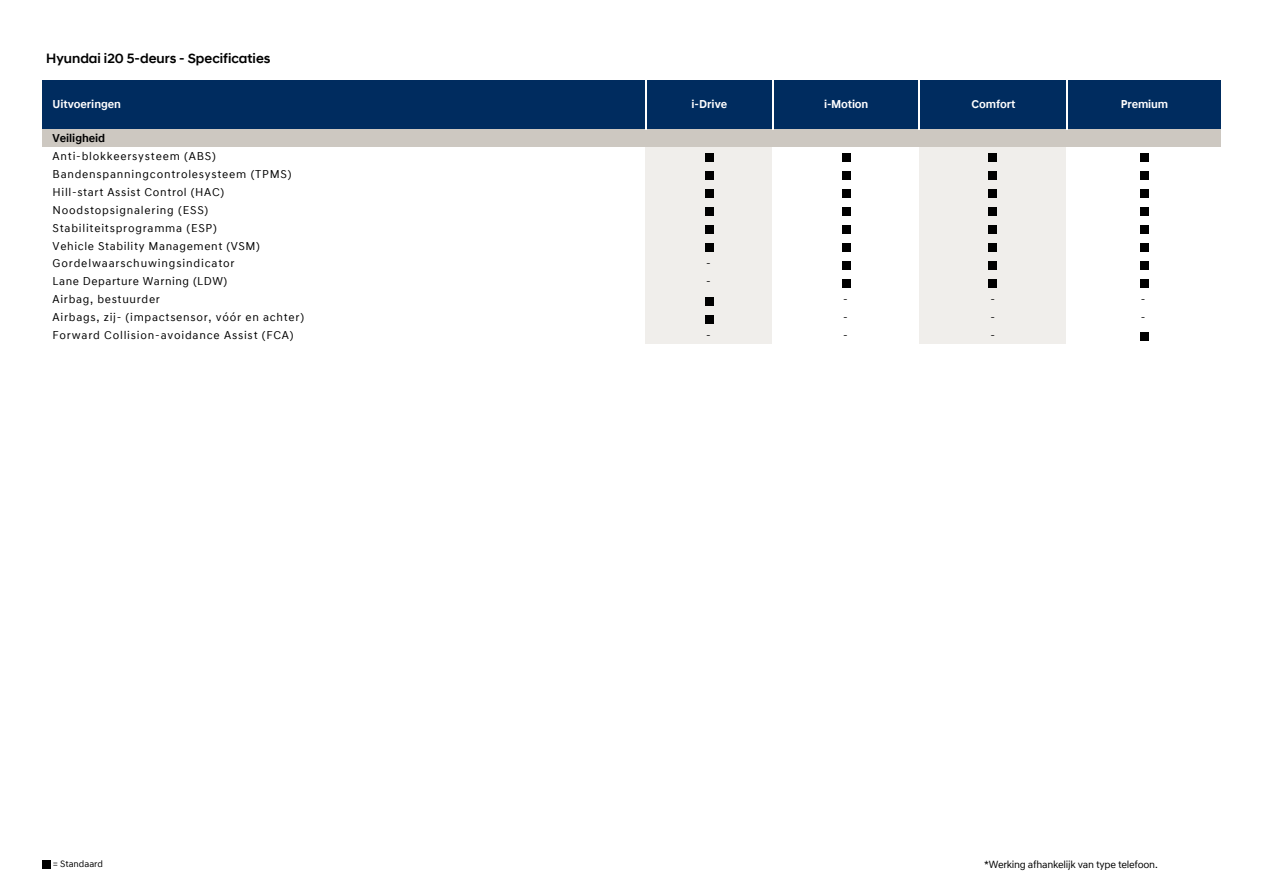
<style>
.page{position:relative;width:1263px;height:893px;background:#fff}
.page>*{position:absolute;margin:0;border:0;box-sizing:border-box;transform-origin:0 0}
.t1{font:13.65px "fye 06 cf 1 dk 3 don 2 goz 7 pfva 24 yn";color:#000}
.t2{font:11.55px/17.9px "f 15 bckf 5 141 c dze 3086 pkudw 31 y 8";letter-spacing:.065em;color:#000}
.t3{font:11.55px "f 1 xmn 99 m nnn fqu 2 iwuzfnsbnwry";letter-spacing:-.005em;color:#fff}
.t4{font:11.55px "f 15 bckf 5 141 c dze 3086 pkudw 31 y 8";letter-spacing:.045em;color:#000}
.t5{font:11.55px "f 1 xmn 99 m nnn fqu 2 iwuzfnsbnwry";letter-spacing:-.005em;color:#000}
.t6{font:10.5px "f 15 bckf 5 141 c dze 3086 pkudw 31 y 8";letter-spacing:-.025em;color:#000}
.t7{font:9.45px "f 15 bckf 5 141 c dze 3086 pkudw 31 y 8";letter-spacing:-.005em;color:#000}
</style>
<div class="page">
<div style="left:42px;top:80px;width:603px;height:49px;background:#002c5f"></div>
<div style="left:645px;top:80px;width:128px;height:49px;background:#002c5f"></div>
<div style="left:773px;top:80px;width:146px;height:49px;background:#002c5f"></div>
<div style="left:919px;top:80px;width:147px;height:49px;background:#002c5f"></div>
<div style="left:1066px;top:80px;width:155px;height:49px;background:#002c5f"></div>
<div style="left:42px;top:129px;width:1179px;height:18px;background:#cdc8c1"></div>
<div style="left:645px;top:147px;width:128px;height:18px;background:#f0eeeb"></div>
<div style="left:919px;top:147px;width:147px;height:18px;background:#f0eeeb"></div>
<div style="left:645px;top:165px;width:128px;height:18px;background:#f0eeeb"></div>
<div style="left:919px;top:165px;width:147px;height:18px;background:#f0eeeb"></div>
<div style="left:645px;top:183px;width:128px;height:18px;background:#f0eeeb"></div>
<div style="left:919px;top:183px;width:147px;height:18px;background:#f0eeeb"></div>
<div style="left:645px;top:201px;width:128px;height:18px;background:#f0eeeb"></div>
<div style="left:919px;top:201px;width:147px;height:18px;background:#f0eeeb"></div>
<div style="left:645px;top:219px;width:128px;height:18px;background:#f0eeeb"></div>
<div style="left:919px;top:219px;width:147px;height:18px;background:#f0eeeb"></div>
<div style="left:645px;top:237px;width:128px;height:18px;background:#f0eeeb"></div>
<div style="left:919px;top:237px;width:147px;height:18px;background:#f0eeeb"></div>
<div style="left:645px;top:255px;width:128px;height:18px;background:#f0eeeb"></div>
<div style="left:919px;top:255px;width:147px;height:18px;background:#f0eeeb"></div>
<div style="left:645px;top:273px;width:128px;height:17px;background:#f0eeeb"></div>
<div style="left:919px;top:273px;width:147px;height:17px;background:#f0eeeb"></div>
<div style="left:645px;top:290px;width:128px;height:18px;background:#f0eeeb"></div>
<div style="left:919px;top:290px;width:147px;height:18px;background:#f0eeeb"></div>
<div style="left:645px;top:308px;width:128px;height:18px;background:#f0eeeb"></div>
<div style="left:919px;top:308px;width:147px;height:18px;background:#f0eeeb"></div>
<div style="left:645px;top:326px;width:128px;height:18px;background:#f0eeeb"></div>
<div style="left:919px;top:326px;width:147px;height:18px;background:#f0eeeb"></div>
<hr style="left:1066px;top:80px;width:1px;height:49px;background:#fff">
<hr style="left:919px;top:80px;width:1px;height:49px;background:#fff">
<hr style="left:773px;top:80px;width:1px;height:49px;background:#fff">
<hr style="left:645px;top:80px;width:1px;height:49px;background:#fff">
<div style="left:705px;top:154px;width:9px;height:8px;background:#000"></div>
<div style="left:842px;top:154px;width:8px;height:8px;background:#000"></div>
<div style="left:988px;top:154px;width:9px;height:8px;background:#000"></div>
<div style="left:1140px;top:154px;width:8px;height:8px;background:#000"></div>
<div style="left:705px;top:172px;width:9px;height:8px;background:#000"></div>
<div style="left:842px;top:172px;width:8px;height:8px;background:#000"></div>
<div style="left:988px;top:172px;width:9px;height:8px;background:#000"></div>
<div style="left:1140px;top:172px;width:8px;height:8px;background:#000"></div>
<div style="left:705px;top:189px;width:9px;height:9px;background:#000"></div>
<div style="left:842px;top:189px;width:8px;height:9px;background:#000"></div>
<div style="left:988px;top:189px;width:9px;height:9px;background:#000"></div>
<div style="left:1140px;top:189px;width:8px;height:9px;background:#000"></div>
<div style="left:705px;top:207px;width:9px;height:9px;background:#000"></div>
<div style="left:842px;top:207px;width:8px;height:9px;background:#000"></div>
<div style="left:988px;top:207px;width:9px;height:9px;background:#000"></div>
<div style="left:1140px;top:207px;width:8px;height:9px;background:#000"></div>
<div style="left:705px;top:225px;width:9px;height:9px;background:#000"></div>
<div style="left:842px;top:225px;width:8px;height:9px;background:#000"></div>
<div style="left:988px;top:225px;width:9px;height:9px;background:#000"></div>
<div style="left:1140px;top:225px;width:8px;height:9px;background:#000"></div>
<div style="left:705px;top:243px;width:9px;height:9px;background:#000"></div>
<div style="left:842px;top:243px;width:8px;height:9px;background:#000"></div>
<div style="left:988px;top:243px;width:9px;height:9px;background:#000"></div>
<div style="left:1140px;top:243px;width:8px;height:9px;background:#000"></div>
<div style="left:842px;top:261px;width:8px;height:8px;background:#000"></div>
<div style="left:988px;top:261px;width:9px;height:8px;background:#000"></div>
<div style="left:1140px;top:261px;width:8px;height:8px;background:#000"></div>
<div style="left:842px;top:279px;width:8px;height:8px;background:#000"></div>
<div style="left:988px;top:279px;width:9px;height:8px;background:#000"></div>
<div style="left:1140px;top:279px;width:8px;height:8px;background:#000"></div>
<div style="left:705px;top:297px;width:9px;height:8px;background:#000"></div>
<div style="left:705px;top:315px;width:9px;height:8px;background:#000"></div>
<div style="left:1140px;top:333px;width:8px;height:8px;background:#000"></div>
<div style="left:42px;top:860px;width:9px;height:8px;background:#000"></div>
<p class="t1" style="left:46px;top:51px;width:226px">Hyundai i20 5-deurs - Specificaties</p>
<p class="t3" style="left:53px;top:98px;width:70px">Uitvoeringen</p>
<p class="t3" style="left:691px;top:98px;width:37px">i-Drive</p>
<p class="t3" style="left:824px;top:98px;width:46px">i-Motion</p>
<p class="t3" style="left:971px;top:98px;width:46px">Comfort</p>
<p class="t3" style="left:1121px;top:98px;width:49px">Premium</p>
<p class="t5" style="left:53px;top:131px;width:54px">Veiligheid</p>
<p class="t2" style="left:53px;top:148px;width:240px">Anti-blokkeersysteem (ABS)<br>Bandenspanningcontrolesysteem (TPMS)<br>Hill-start Assist Control (HAC)<br>Noodstopsignalering (ESS)<br>Stabiliteitsprogramma (ESP)<br>Vehicle Stability Management (VSM)<br>Gordelwaarschuwingsindicator</p>
<p class="t2" style="left:706px;top:255px;width:6px">-</p>
<p class="t4" style="left:53px;top:275px;width:176px">Lane Departure Warning (LDW)</p>
<p class="t2" style="left:706px;top:273px;width:6px">-</p>
<p class="t2" style="left:53px;top:291px;width:109px">Airbag, bestuurder</p>
<p class="t2" style="left:843px;top:291px;width:6px">-</p>
<p class="t2" style="left:990px;top:291px;width:6px">-</p>
<p class="t2" style="left:1141px;top:291px;width:6px">-</p>
<p class="t2" style="left:53px;top:309px;width:253px">Airbags, zij- (impactsensor, vóór en achter)</p>
<p class="t2" style="left:843px;top:309px;width:6px">-</p>
<p class="t2" style="left:990px;top:309px;width:6px">-</p>
<p class="t2" style="left:1141px;top:309px;width:6px">-</p>
<p class="t2" style="left:53px;top:326px;width:243px">Forward Collision-avoidance Assist (FCA)</p>
<p class="t2" style="left:706px;top:326px;width:6px">-</p>
<p class="t2" style="left:843px;top:326px;width:6px">-</p>
<p class="t2" style="left:990px;top:326px;width:6px">-</p>
<p class="t7" style="left:53px;top:858px;width:52px">= Standaard</p>
<p class="t6" style="left:984px;top:858px;width:175px">*Werking afhankelijk van type telefoon.</p>
</div>
